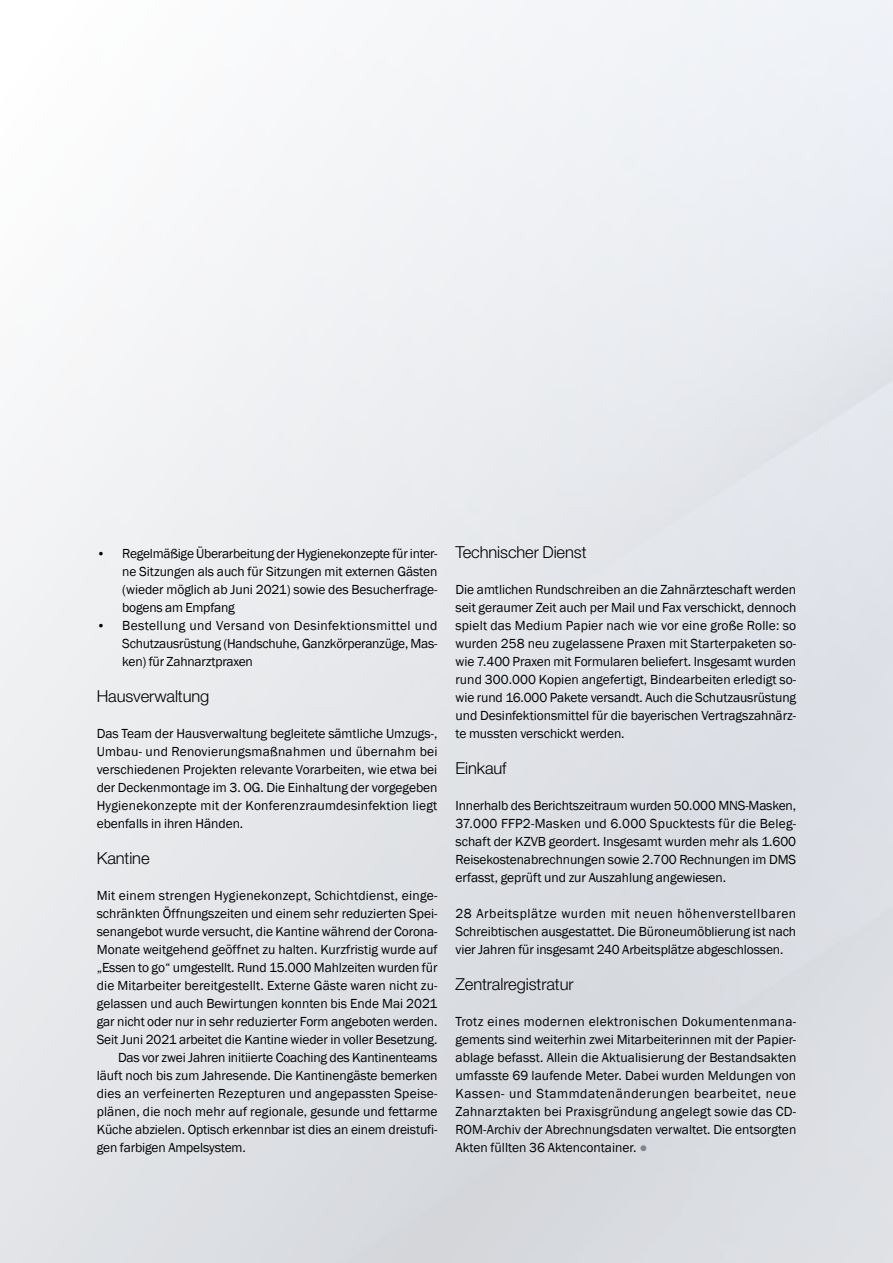
<style>
.page{position:relative;width:893px;height:1263px;background:#fff}
.page>*{position:absolute;margin:0;border:0;box-sizing:border-box;transform-origin:0 0}
.t1{font:300 16.5px "Helvetica Neue";letter-spacing:-.005em;color:#000}
.t2{font:13.5px/18px "Franklin Gothic";letter-spacing:-.005em;color:#000;text-align:justify}
.t3{font:13.5px "Franklin Gothic";letter-spacing:.015em;color:#000}
.s1{font-size:12.75px}
.s2{color:#7f8590}
</style>
<div class="page">
<p class="t2" style="left:122px;top:545px;width:317px;text-indent:-26px"><span class="s1">•</span> Regelmäßige Überarbeitung der Hygienekonzepte für inter&shy;ne Sitzungen als auch für Sitzungen mit externen Gästen (wieder möglich ab Juni 2021) sowie des Besucherfrage&shy;bogens am Empfang</p>
<p class="t2" style="left:122px;top:617px;width:317px;text-indent:-26px"><span class="s1">•</span> Bestellung und Versand von Desinfektionsmittel und Schutzausrüstung (Handschuhe, Ganzkörperanzüge, Mas&shy;ken) für Zahnarztpraxen</p>
<p class="t1" style="left:97px;top:686px;width:114px">Hausverwaltung</p>
<p class="t2" style="left:97px;top:725px;width:342px">Das Team der Hausverwaltung begleitete sämtliche Umzugs-, Umbau- und Renovierungsmaßnahmen und übernahm bei verschiedenen Projekten relevante Vorarbeiten, wie etwa bei der Deckenmontage im 3. OG. Die Einhaltung der vorgegeben Hygienekonzepte mit der Konferenzraumdesinfektion liegt ebenfalls in ihren Händen.</p>
<p class="t1" style="left:97px;top:848px;width:54px">Kantine</p>
<p class="t3" style="left:97px;top:887px;width:342px">Mit einem strengen Hygienekonzept, Schichtdienst, einge-</p>
<p class="t2" style="left:97px;top:905px;width:342px">schränkten Öffnungszeiten und einem sehr reduzierten Spei-</p>
<p class="t2" style="left:97px;top:923px;width:342px">senangebot wurde versucht, die Kantine während der Corona-</p>
<p class="t2" style="left:97px;top:941px;width:342px">Monate weitgehend geöffnet zu halten. Kurzfristig wurde auf</p>
<p class="t2" style="left:97px;top:959px;width:342px">„Essen to go“ umgestellt. Rund 15.000 Mahlzeiten wurden für</p>
<p class="t2" style="left:97px;top:977px;width:342px">die Mitarbeiter bereitgestellt. Externe Gäste waren nicht zu-</p>
<p class="t2" style="left:97px;top:995px;width:342px">gelassen und auch Bewirtungen konnten bis Ende Mai 2021</p>
<p class="t2" style="left:97px;top:1013px;width:342px">gar nicht oder nur in sehr reduzierter Form angeboten werden.</p>
<p class="t2" style="left:97px;top:1031px;width:342px">Seit Juni 2021 arbeitet die Kantine wieder in voller Besetzung.</p>
<p class="t2" style="left:118px;top:1049px;width:321px">Das vor zwei Jahren initiierte Coaching des Kantinenteams</p>
<p class="t2" style="left:97px;top:1067px;width:342px">läuft noch bis zum Jahresende. Die Kantinengäste bemerken</p>
<p class="t3" style="left:97px;top:1085px;width:342px">dies an verfeinerten Rezepturen und angepassten Speise-</p>
<p class="t2" style="left:97px;top:1103px;width:342px">plänen, die noch mehr auf regionale, gesunde und fettarme</p>
<p class="t2" style="left:97px;top:1121px;width:342px">Küche abzielen. Optisch erkennbar ist dies an einem dreistufi-</p>
<p class="t2" style="left:97px;top:1139px;width:151px">gen farbigen Ampelsystem.</p>
<p class="t1" style="left:455px;top:542px;width:133px">Technischer Dienst</p>
<p class="t2" style="left:455px;top:581px;width:342px">Die amtlichen Rundschreiben an die Zahnärzteschaft werden seit geraumer Zeit auch per Mail und Fax verschickt, dennoch spielt das Medium Papier nach wie vor eine große Rolle: so wurden 258 neu zugelassene Praxen mit Starterpaketen so&shy;wie 7.400 Praxen mit Formularen beliefert. Insgesamt wurden rund 300.000 Kopien angefertigt, Bindearbeiten erledigt so&shy;wie rund 16.000 Pakete versandt. Auch die Schutzausrüstung und Desinfektionsmittel für die bayerischen Vertragszahnärz&shy;te mussten verschickt werden.</p>
<p class="t1" style="left:455px;top:758px;width:53px">Einkauf</p>
<p class="t2" style="left:455px;top:797px;width:342px">Innerhalb des Berichtszeitraum wurden 50.000 MNS-Masken, 37.000 FFP2-Masken und 6.000 Spucktests für die Beleg&shy;schaft der KZVB geordert. Insgesamt wurden mehr als 1.600<br>Reisekostenabrechnungen sowie 2.700 Rechnungen im DMS erfasst, geprüft und zur Auszahlung angewiesen.</p>
<p class="t2" style="left:455px;top:905px;width:342px">28 Arbeitsplätze wurden mit neuen höhenverstellbaren Schreibtischen ausgestattet. Die Büroneumöblierung ist nach vier Jahren für insgesamt 240 Arbeitsplätze abgeschlossen.</p>
<p class="t1" style="left:455px;top:974px;width:120px">Zentralregistratur</p>
<p class="t2" style="left:455px;top:1013px;width:342px">Trotz eines modernen elektronischen Dokumentenmana&shy;gements sind weiterhin zwei Mitarbeiterinnen mit der Papier&shy;ablage befasst. Allein die Aktualisierung der Bestandsakten umfasste 69 laufende Meter. Dabei wurden Meldungen von Kassen- und Stammdatenänderungen bearbeitet, neue Zahnarztakten bei Praxisgründung angelegt sowie das CD-ROM-Archiv der Abrechnungsdaten verwaltet. Die entsorgten Akten füllten 36 Aktencontainer. <span class="s2">●</span></p>
</div>
